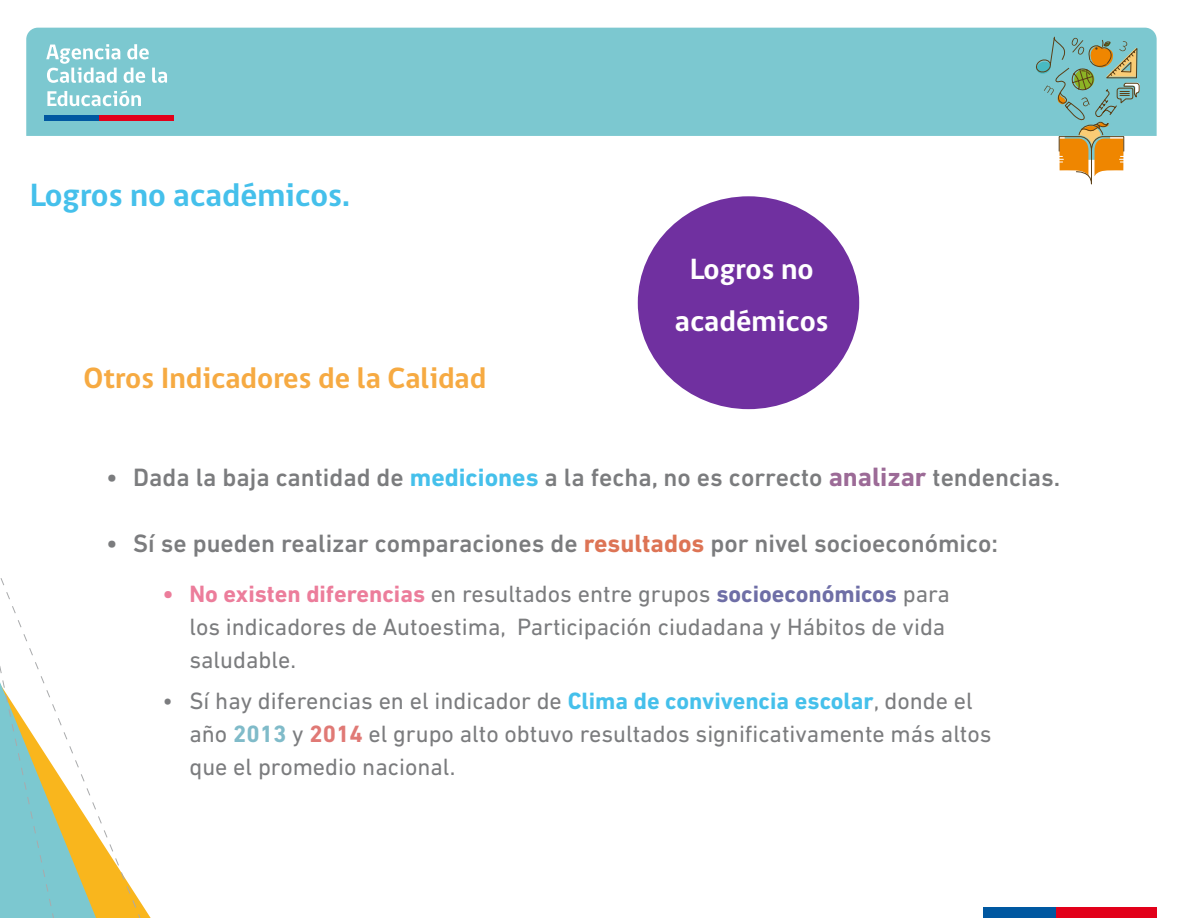
<style>
.page{position:relative;width:1188px;height:918px;background:#fff}
.page>*{position:absolute;margin:0;border:0;box-sizing:border-box;transform-origin:0 0}
.t1{font:700 33px "gob CL";color:#45c0eb}
.t2{font:700 30px "gob CL";color:#f6aa42}
.t3{font:700 30px/52.5px "gob CL";color:#fff;text-align:center}
.t4{font:500 25.5px "DIN Next LT Pro";color:#7b7c7e}
.t5{font:24px/33px "DIN Next LT Pro";color:#7b7c7e}
.s1{font-weight:700;color:#45c0eb}
.s2{font-weight:700;font-size:27px;color:#9c6b97}
.s3{font-weight:700;color:#dd7455}
.s4{font-weight:700;color:#ec7d9b}
.s5{font-weight:700;color:#6e6ea6}
.s6{font-weight:700;color:#80bbc9}
.s7{font-weight:700;color:#e07975}
</style>
<div class="page">
<div style="left:26px;top:28px;width:1131px;height:108px;background:#7cc8d0"></div>
<div style="left:983px;top:908px;width:73px;height:10px;background:#0058a1"></div>
<div style="left:1056px;top:908px;width:101px;height:10px;background:#e2001a"></div>
<svg style="left:64px;top:732px;width:87px;height:186px"></svg>
<svg style="left:0;top:578px;width:64px;height:340px"></svg>
<svg style="left:46px;top:44px;width:121px;height:39px"></svg>
<svg style="left:47px;top:90px;width:94px;height:16px"></svg>
<div style="left:44px;top:116px;width:55px;height:5px;background:#0058a1"></div>
<div style="left:99px;top:116px;width:75px;height:5px;background:#e2001a"></div>
<svg style="left:1035px;top:36px;width:105px;height:149px"></svg>
<div style="left:638px;top:196px;width:221px;height:213px;background:#7030a0;border-radius:50%"></div>
<h1 class="t1" style="left:30px;top:172px;width:321px">Logros no académicos.</h1>
<p class="t2" style="left:83px;top:358px;width:404px">Otros Indicadores de la Calidad</p>
<p class="t3" style="left:675px;top:243px;width:155px">Logros no académicos</p>
<p class="t4" style="left:106px;top:463px;width:955px">• Dada la baja cantidad de <span class="s1">mediciones</span> a la fecha, no es correcto <span class="s2">analizar</span> tendencias.</p>
<p class="t4" style="left:106px;top:529px;width:893px">• Sí se pueden realizar comparaciones de <span class="s3">resultados</span> por nivel socioeconómico:</p>
<p class="t5" style="left:189px;top:577px;width:762px;text-indent:-27px"><span class="s4">• No existen diferencias</span> en resultados entre grupos <span class="s5">socioeconómicos</span> para los indicadores de Autoestima, Participación ciudadana y Hábitos de vida saludable.</p>
<p class="t5" style="left:189px;top:684px;width:804px;text-indent:-27px">• Sí hay diferencias en el indicador de <span class="s1">Clima de convivencia escolar</span>, donde el año <span class="s6">2013</span> y <span class="s7">2014</span> el grupo alto obtuvo resultados significativamente más altos que el promedio nacional.</p>
</div>
